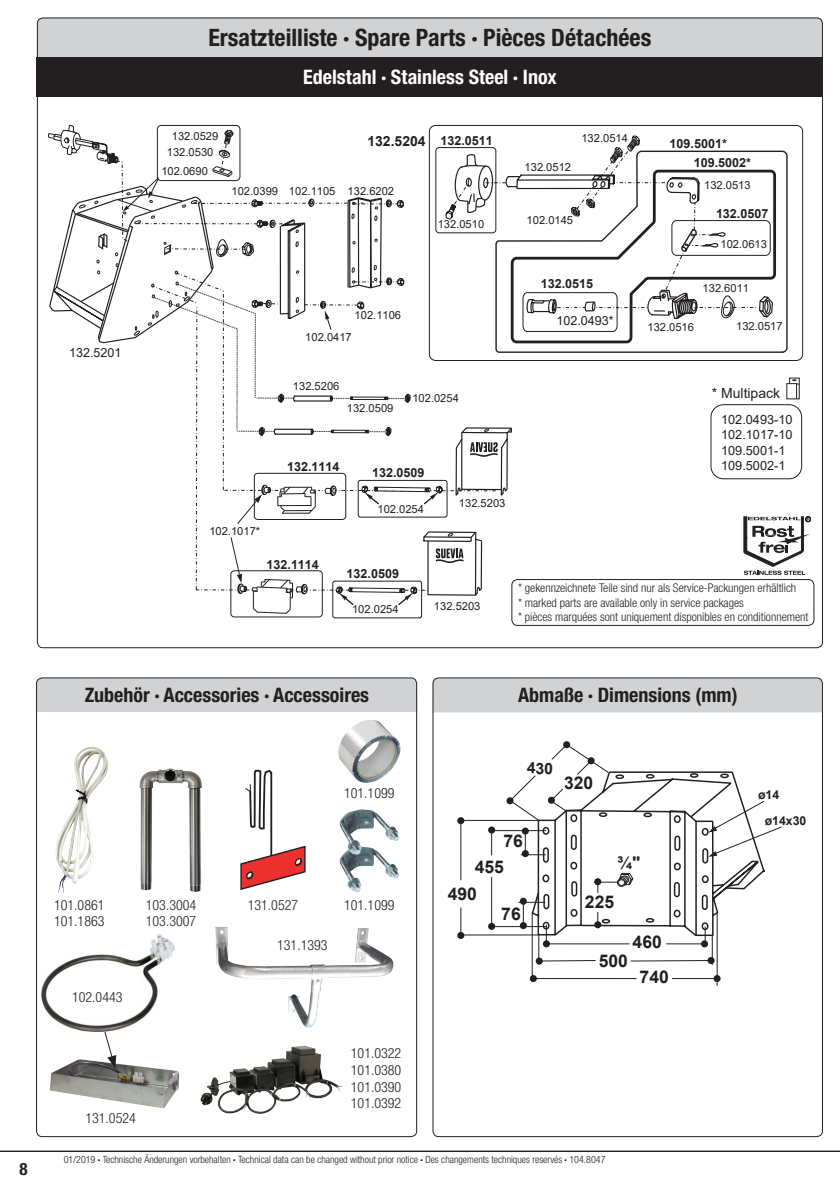
<style>
.page{position:relative;width:840px;height:1191px;background:#fff}
.page>*{position:absolute;margin:0;border:0;box-sizing:border-box;transform-origin:0 0}
.t1{font:700 condensed 24px "Helvetica Neue LTW1 G";color:#231f20}
.t2{font:700 condensed 20px "Helvetica Neue LTW1 G";color:#231f20}
.t3{font:700 condensed 20px "Helvetica Neue LTW1 G";color:#fff}
.t4{font:700 17.6px "Arial";color:#231f20}
.t5{font:700 condensed 17px "Helvetica Neue LTW1 G";color:#231f20}
.t6{font:300 condensed 14px/16.8px "Helvetica Neue LTW1 G";color:#231f20}
.t7{font:14px "Arial";color:#231f20}
.t8{font:700 14px "Arial";color:#231f20}
.t9{font:12.8px/15.2px "Arial";color:#231f20}
.t10{font:700 12.6px "Arial";color:#231f20}
.t11{font:12.6px "Arial";color:#231f20}
.t12{font:700 12.2px "Arial";color:#231f20}
.t13{font:300 condensed 12px/14.4px "Helvetica Neue LTW1 G";color:#231f20}
.t14{font:11.2px/16.2px "Arial";color:#231f20;text-align:center}
.t15{font:300 condensed 10px "Helvetica Neue LTW1 G";color:#231f20}
.s1{font-weight:700}
</style>
<div class="page">
<hr style="left:0;top:1150px;width:839px;height:2px;background:#231f20">
<hr style="left:460px;top:820px;width:1px;height:60px;background:#231f20">
<div style="left:457px;top:817px;width:7px;height:7px;background:#231f20;border-radius:50%"></div>
<svg style="left:491px;top:833px;width:1px;height:22px"></svg>
<div style="left:488px;top:826px;width:7px;height:7px;background:#231f20;border-radius:50%"></div>
<hr style="left:457px;top:820px;width:82px;height:1px;background:#231f20">
<hr style="left:488px;top:830px;width:58px;height:1px;background:#231f20">
<hr style="left:490px;top:926px;width:56px;height:1px;background:#231f20">
<hr style="left:458px;top:934px;width:80px;height:1px;background:#231f20">
<hr style="left:491px;top:877px;width:1px;height:49px;background:#231f20">
<div style="left:488px;top:922px;width:7px;height:8px;background:#231f20;border-radius:50%"></div>
<svg style="left:460px;top:907px;width:1px;height:25px"></svg>
<div style="left:457px;top:932px;width:7px;height:7px;background:#231f20;border-radius:50%"></div>
<div style="left:38px;top:679px;width:377px;height:33px;background:#d1d2d4"></div>
<div style="left:434px;top:678px;width:388px;height:34px;background:#d1d2d4"></div>
<div style="left:39px;top:18px;width:783px;height:39px;background:#d1d2d4"></div>
<div style="left:37px;top:57px;width:785px;height:40px;background:#231f20"></div>
<div style="left:511px;top:579px;width:303px;height:47px;border:1px solid #231f20;border-radius:6px"></div>
<div style="left:230px;top:570px;width:92px;height:47px;border:1px solid #231f20;border-radius:4px"></div>
<div style="left:332px;top:581px;width:89px;height:37px;border:1px solid #231f20;border-radius:2px"></div>
<svg style="left:48px;top:124px;width:762px;height:490px"></svg>
<img style="left:50px;top:1056px;width:129px;height:53px">
<img style="left:200px;top:1046px;width:143px;height:68px">
<img style="left:215px;top:927px;width:179px;height:101px">
<img style="left:75px;top:746px;width:16px;height:13px">
<img style="left:42px;top:934px;width:132px;height:98px">
<svg style="left:240px;top:769px;width:66px;height:121px"></svg>
<svg style="left:104px;top:1030px;width:12px;height:38px"></svg>
<img style="left:139px;top:768px;width:63px;height:124px">
<img style="left:338px;top:720px;width:63px;height:63px">
<img style="left:339px;top:809px;width:60px;height:83px">
<svg style="left:506px;top:741px;width:276px;height:241px"></svg>
<h1 class="t1" style="left:208px;top:23px;width:444px">Ersatzteilliste · Spare Parts · Pièces Détachées</h1>
<h2 class="t3" style="left:303px;top:65px;width:255px">Edelstahl · Stainless Steel · Inox</h2>
<p class="t11" style="left:69px;top:344px;width:54px">132.5201</p>
<p class="t14" style="left:167px;top:128px;width:53px">132.0529<br>132.0530</p>
<p class="t14" style="left:161px;top:162px;width:48px">102.0690</p>
<p class="t14" style="left:581px;top:130px;width:48px">132.0514</p>
<p class="t10" style="left:440px;top:132px;width:54px">132.0511</p>
<p class="t8" style="left:367px;top:131px;width:60px">132.5204</p>
<p class="t10" style="left:669px;top:134px;width:59px">109.5001*</p>
<p class="t14" style="left:231px;top:183px;width:105px">102.0399 102.1105</p>
<p class="t14" style="left:347px;top:183px;width:48px">132.6202</p>
<p class="t14" style="left:354px;top:307px;width:48px">102.1106</p>
<p class="t14" style="left:305px;top:329px;width:48px">102.0417</p>
<p class="t14" style="left:437px;top:216px;width:48px">132.0510</p>
<p class="t14" style="left:524px;top:159px;width:48px">132.0512</p>
<p class="t14" style="left:526px;top:212px;width:48px">102.0145</p>
<p class="t10" style="left:540px;top:275px;width:54px">132.0515</p>
<p class="t11" style="left:556px;top:312px;width:59px">102.0493*</p>
<p class="t10" style="left:693px;top:154px;width:59px">109.5002*</p>
<p class="t14" style="left:703px;top:176px;width:48px">132.0513</p>
<p class="t10" style="left:715px;top:205px;width:54px">132.0507</p>
<p class="t14" style="left:720px;top:236px;width:48px">102.0613</p>
<p class="t14" style="left:647px;top:319px;width:48px">132.0516</p>
<p class="t14" style="left:702px;top:280px;width:48px">132.6011</p>
<p class="t14" style="left:735px;top:318px;width:48px">132.0517</p>
<p class="t14" style="left:293px;top:378px;width:48px">132.5206</p>
<p class="t14" style="left:347px;top:400px;width:48px">132.0509</p>
<p class="t14" style="left:412px;top:390px;width:48px">102.0254</p>
<p class="t10" style="left:287px;top:458px;width:54px">132.1114</p>
<p class="t10" style="left:372px;top:463px;width:54px">132.0509</p>
<p class="t14" style="left:377px;top:500px;width:48px">102.0254</p>
<p class="t14" style="left:458px;top:494px;width:48px">132.5203</p>
<p class="t7" style="left:711px;top:384px;width:70px">* Multipack</p>
<p class="t9" style="left:720px;top:412px;width:73px">102.0493-10<br>102.1017-10<br>109.5001-1<br>109.5002-1</p>
<p class="t14" style="left:209px;top:523px;width:52px">102.1017*</p>
<p class="t10" style="left:266px;top:555px;width:54px">132.1114</p>
<p class="t10" style="left:346px;top:564px;width:54px">132.0509</p>
<p class="t14" style="left:352px;top:601px;width:48px">102.0254</p>
<p class="t14" style="left:434px;top:597px;width:48px">132.5203</p>
<p class="t13" style="left:517px;top:581px;width:292px">* gekennzeichnete Teile sind nur als Service-Packungen erhältlich<br>* marked parts are available only in service packages<br>* pièces marquées sont uniquement disponibles en conditionnement</p>
<h2 class="t2" style="left:85px;top:683px;width:286px">Zubehör · Accessories · Accessoires</h2>
<h2 class="t2" style="left:517px;top:683px;width:221px">Abmaße · Dimensions (mm)</h2>
<h3 class="t5" style="left:19px;top:1158px;width:10px">8</h3>
<p class="t6" style="left:344px;top:784px;width:52px">101.1099</p>
<p class="t6" style="left:54px;top:896px;width:52px">101.0861<br>101.1863</p>
<p class="t6" style="left:247px;top:896px;width:52px">131.0527</p>
<p class="t6" style="left:146px;top:896px;width:52px">103.3004<br>103.3007</p>
<p class="t6" style="left:72px;top:988px;width:52px">102.0443</p>
<p class="t6" style="left:277px;top:937px;width:52px">131.1393</p>
<p class="t6" style="left:344px;top:896px;width:52px">101.1099</p>
<p class="t6" style="left:85px;top:1110px;width:52px">131.0524</p>
<p class="t6" style="left:351px;top:1044px;width:52px;text-align:justify">101.0322<br>101.0380<br>101.0390<br>101.0392</p>
<h3 class="t4" style="left:503px;top:828px;width:21px">76</h3>
<h3 class="t4" style="left:474px;top:854px;width:31px">455</h3>
<h3 class="t4" style="left:447px;top:881px;width:31px">490</h3>
<h3 class="t4" style="left:501px;top:901px;width:21px">76</h3>
<h3 class="t4" style="left:564px;top:770px;width:31px">320</h3>
<h3 class="t4" style="left:617px;top:850px;width:24px">¾"</h3>
<h3 class="t4" style="left:584px;top:889px;width:31px">225</h3>
<h3 class="t4" style="left:632px;top:929px;width:31px">460</h3>
<h3 class="t4" style="left:598px;top:948px;width:31px">500</h3>
<h3 class="t4" style="left:639px;top:964px;width:31px">740</h3>
<p class="t15" style="left:64px;top:1153px;width:543px">01/2019 <span class="s1">·</span> Technische Änderungen vorbehalten <span class="s1">·</span> Technical data can be changed without prior notice <span class="s1">·</span> Des changements techniques reservés <span class="s1">·</span> 104.8047</p>
<p class="t12" style="left:757px;top:785px;width:23px">ø14</p>
<p class="t12" style="left:764px;top:811px;width:43px">ø14x30</p>
</div>
